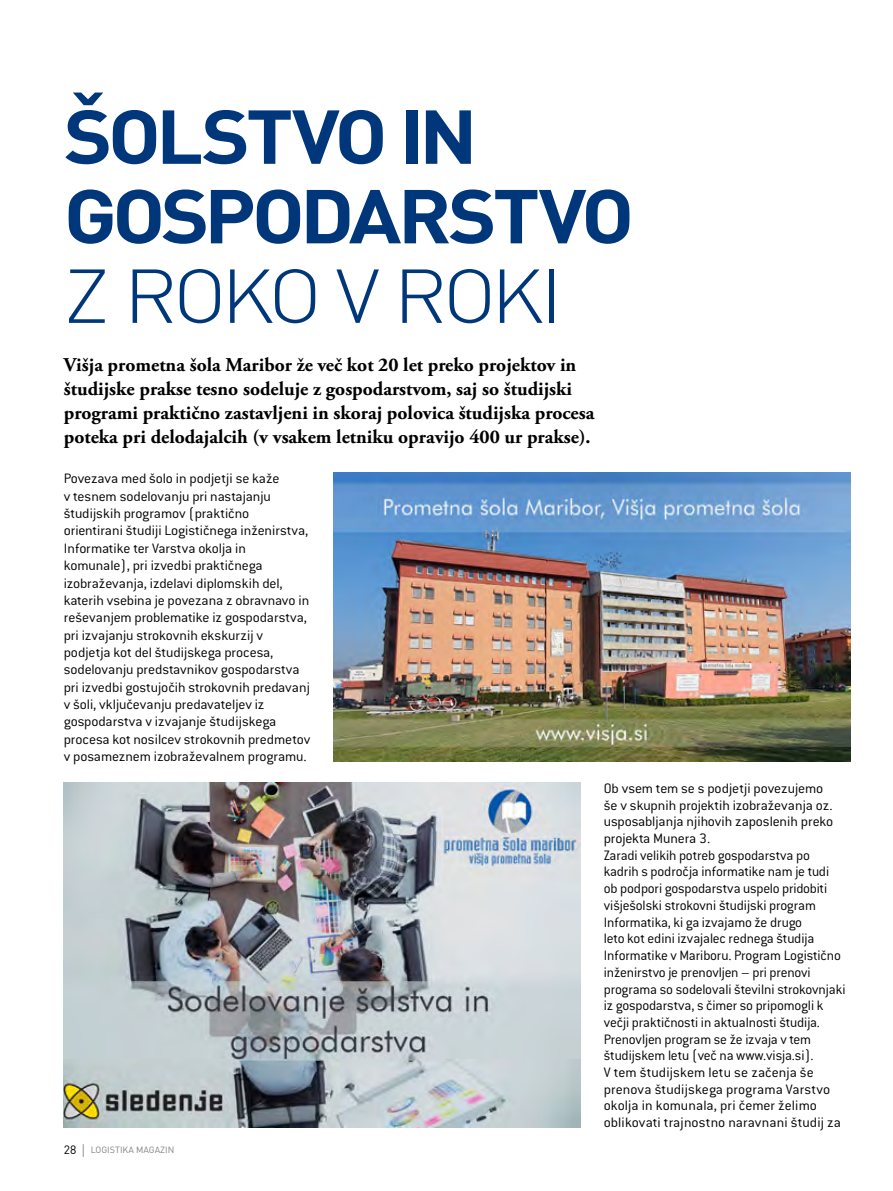
<style>
.page{position:relative;width:893px;height:1191px;background:#fff}
.page>*{position:absolute;margin:0;border:0;box-sizing:border-box;transform-origin:0 0}
.t1{font:700 75px/79.5px "DIN";letter-spacing:-.055em;color:#00377b;scale:1.1 1}
.t2{font:300 75px "DIN";letter-spacing:-.065em;color:#00377b;scale:1.1 1}
.t3{font:700 19.5px/24px "Adobe Garamond Pro";color:#000}
.t4{font:300 15px/16.6px "Conduit ITCW02";letter-spacing:-.005em;color:#000}
.t5{font:9px "DIN";color:#808285}
.s1{font-size:12px;color:#000}
.s2{font-family:"Conduit ITCW02";font-weight:300;font-size:20.4px}
</style>
<div class="page">
<img style="left:334px;top:473px;width:516px;height:288px">
<img style="left:64px;top:782px;width:516px;height:345px">
<h1 class="t1" style="left:64px;top:94px;width:520px">ŠOLSTVO IN<br>GOSPODARSTVO</h1>
<h1 class="t2" style="left:64px;top:250px;width:455px">Z ROKO V ROKI</h1>
<p class="t3" style="left:64px;top:353px;width:532px">Višja prometna šola Maribor že več kot 20 let preko projektov in študijske prakse tesno sodeluje z gospodarstvom, saj so študijski programi praktično zastavljeni in skoraj polovica študijska procesa poteka pri delodajalcih (v vsakem letniku opravijo 400 ur prakse).</p>
<p class="t4" style="left:64px;top:470px;width:248px;line-height:17.4px">Povezava med šolo in podjetji se kaže<br>v tesnem sodelovanju pri nastajanju študijskih programov (praktično orientirani študiji Logističnega inženirstva, Informatike ter Varstva okolja in komunale), pri izvedbi praktičnega izobraževanja, izdelavi diplomskih del, katerih vsebina je povezana z obravnavo in reševanjem problematike iz gospodarstva, pri izvajanju strokovnih ekskurzij v podjetja kot del študijskega procesa, sodelovanju predstavnikov gospodarstva pri izvedbi gostujočih strokovnih predavanj v šoli, vključevanju predavateljev iz gospodarstva v izvajanje študijskega procesa kot nosilcev strokovnih predmetov v posameznem izobraževalnem programu.</p>
<p class="t5" style="left:64px;top:1144px;width:112px"><span class="s1">28</span> <span class="s2">l</span> LOGISTIKA MAGAZIN</p>
<p class="t4" style="left:604px;top:780px;width:243px">Ob vsem tem se s podjetji povezujemo<br>še v skupnih projektih izobraževanja oz. usposabljanja njihovih zaposlenih preko projekta Munera 3.<br>Zaradi velikih potreb gospodarstva po kadrih s področja informatike nam je tudi ob podpori gospodarstva uspelo pridobiti višješolski strokovni študijski program Informatika, ki ga izvajamo že drugo<br>leto kot edini izvajalec rednega študija Informatike v Mariboru. Program Logistično inženirstvo je prenovljen – pri prenovi programa so sodelovali številni strokovnjaki iz gospodarstva, s čimer so pripomogli k večji praktičnosti in aktualnosti študija.<br>Prenovljen program se že izvaja v tem študijskem letu (več na www.visja.si).<br>V tem študijskem letu se začenja še prenova študijskega programa Varstvo okolja in komunala, pri čemer želimo oblikovati trajnostno naravnani študij za</p>
</div>
